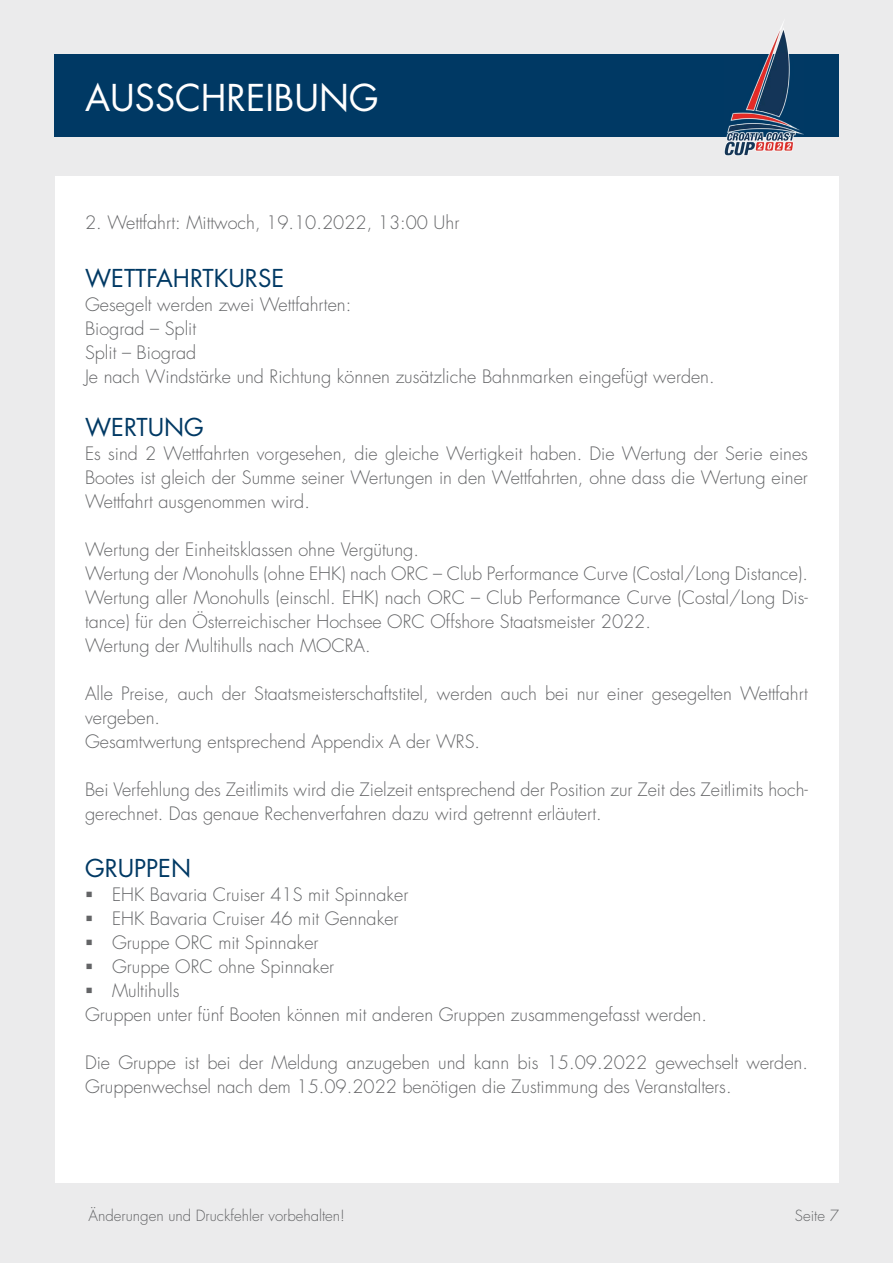
<style>
.page{position:relative;width:893px;height:1263px;background:#ebebec}
.page>*{position:absolute;margin:0;border:0;box-sizing:border-box;transform-origin:0 0}
.t1{font:36px "Futura Std";color:#fff}
.t2{font:24px "Futura Std";color:#003964}
.t3{font:300 18px/24px "Futura Std";color:#636466}
.t4{font:300 15px "Futura Std";color:#636466}
</style>
<div class="page">
<div style="left:54px;top:54px;width:785px;height:82px;background:#003964"></div>
<div style="left:55px;top:176px;width:784px;height:1007px;background:#fff"></div>
<img style="left:724px;top:24px;width:79px;height:131px">
<h1 class="t1" style="left:85px;top:75px;width:295px">AUSSCHREIBUNG</h1>
<p class="t3" style="left:85px;top:211px;width:376px">2. Wettfahrt: Mittwoch, 19.10.2022, 13:00 Uhr</p>
<h2 class="t2" style="left:85px;top:263px;width:201px">WETTFAHRTKURSE</h2>
<p class="t3" style="left:85px;top:293px;width:631px">Gesegelt werden zwei Wettfahrten:<br>Biograd – Split<br>Split – Biograd<br>Je nach Windstärke und Richtung können zusätzliche Bahnmarken eingefügt werden.</p>
<h2 class="t2" style="left:85px;top:411px;width:120px">WERTUNG</h2>
<p class="t3" style="left:85px;top:441px;width:724px;text-align:justify">Es sind 2 Wettfahrten vorgesehen, die gleiche Wertigkeit haben. Die Wertung der Serie eines Bootes ist gleich der Summe seiner Wertungen in den Wettfahrten, ohne dass die Wertung einer Wettfahrt ausgenommen wird.</p>
<p class="t3" style="left:85px;top:537px;width:724px">Wertung der Einheitsklassen ohne Vergütung.<br>Wertung der Monohulls (ohne EHK) nach ORC – Club Performance Curve (Costal/Long Distance).<br>Wertung aller Monohulls (einschl. EHK) nach ORC – Club Performance Curve (Costal/Long Dis&shy;tance) für den Österreichischer Hochsee ORC Offshore Staatsmeister 2022.<br>Wertung der Multihulls nach MOCRA.</p>
<p class="t3" style="left:85px;top:681px;width:724px">Alle Preise, auch der Staatsmeisterschaftstitel, werden auch bei nur einer gesegelten Wettfahrt vergeben.<br>Gesamtwertung entsprechend Appendix A der WRS.</p>
<p class="t3" style="left:85px;top:777px;width:724px">Bei Verfehlung des Zeitlimits wird die Zielzeit entsprechend der Position zur Zeit des Zeitlimits hoch&shy;gerechnet. Das genaue Rechenverfahren dazu wird getrennt erläutert.</p>
<h2 class="t2" style="left:85px;top:853px;width:108px">GRUPPEN</h2>
<p class="t3" style="left:112px;top:883px;width:298px">EHK Bavaria Cruiser 41S mit Spinnaker</p>
<p class="t3" style="left:112px;top:907px;width:288px">EHK Bavaria Cruiser 46 mit Gennaker</p>
<p class="t3" style="left:112px;top:931px;width:208px">Gruppe ORC mit Spinnaker</p>
<p class="t3" style="left:112px;top:955px;width:224px">Gruppe ORC ohne Spinnaker</p>
<p class="t3" style="left:112px;top:979px;width:69px">Multihulls</p>
<p class="t3" style="left:85px;top:1003px;width:623px">Gruppen unter fünf Booten können mit anderen Gruppen zusammengefasst werden.</p>
<p class="t3" style="left:85px;top:1051px;width:724px">Die Gruppe ist bei der Meldung anzugeben und kann bis 15.09.2022 gewechselt werden.<br>Gruppenwechsel nach dem 15.09.2022 benötigen die Zustimmung des Veranstalters.</p>
<p class="t4" style="left:89px;top:1207px;width:258px">Änderungen und Druckfehler vorbehalten!</p>
<p class="t4" style="left:795px;top:1207px;width:46px">Seite 7</p>
</div>
